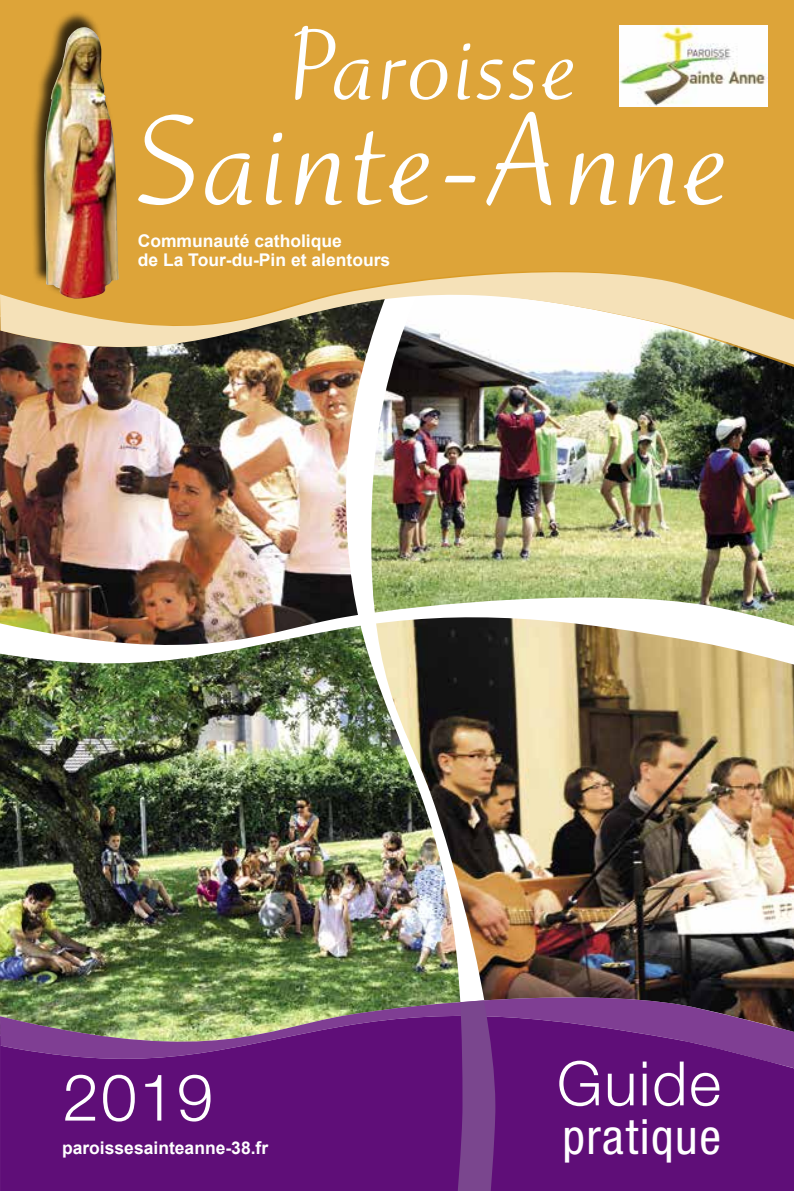
<style>
.page{position:relative;width:794px;height:1191px;background:#fff}
.page>*{position:absolute;margin:0;border:0;box-sizing:border-box;transform-origin:0 0}
.t1{font:134.75px "Ruzicka Freehand LH";letter-spacing:.03em;color:#fff}
.t2{font:105px "Ruzicka Freehand LH";letter-spacing:.03em;color:#fff}
.t3{font:300 64.92px "Helvetica Neue";color:#fff}
.t4{font:300 61.25px "Helvetica Neue";letter-spacing:.03em;color:#fff}
.t5{font:condensed 48.65px "Helvetica Neue LT Std";letter-spacing:.03em;color:#fff}
.t6{font:700 17.5px/19.2px "Arial";color:#fff}
</style>
<div class="page">
<img style="left:608px;top:680px;width:186px;height:308px">
<img style="left:608px;top:376px;width:186px;height:212px">
<img style="left:0;top:376px;width:346px;height:212px">
<img style="left:0;top:680px;width:346px;height:308px">
<img style="left:346px;top:376px;width:262px;height:612px">
<div style="left:0;top:0;width:794px;height:260px;background:#dda439"></div>
<img style="left:0;top:260px;width:794px;height:116px">
<div style="left:0;top:1075px;width:794px;height:116px;background:#5f0e78"></div>
<svg style="left:0;top:988px;width:794px;height:87px;background:#6e4371"></svg>
<img style="left:0;top:588px;width:794px;height:92px">
<svg style="left:456px;top:1000px;width:39px;height:191px;background:#753c8a"></svg>
<img style="left:619px;top:25px;width:148px;height:82px">
<div style="left:30px;top:10px;width:89px;height:286px;background:#000;opacity:.75"></div>
<img style="left:44px;top:27px;width:75px;height:234px">
<img style="left:0;top:261px;width:794px;height:107px">
<h2 class="t2" style="left:289px;top:6px;width:290px">Paroisse</h2>
<h1 class="t1" style="left:137px;top:84px;width:593px">Sainte-Anne</h1>
<p class="t6" style="left:138px;top:232px;width:254px">Communauté catholique<br>de La Tour-du-Pin et alentours</p>
<h3 class="t3" style="left:63px;top:1057px;width:152px">2019</h3>
<p class="t6" style="left:62px;top:1138px;width:208px">paroissesainteanne-38.fr</p>
<h3 class="t4" style="left:557px;top:1046px;width:165px">Guide</h3>
<h3 class="t5" style="left:562px;top:1109px;width:160px">pratique</h3>
</div>
